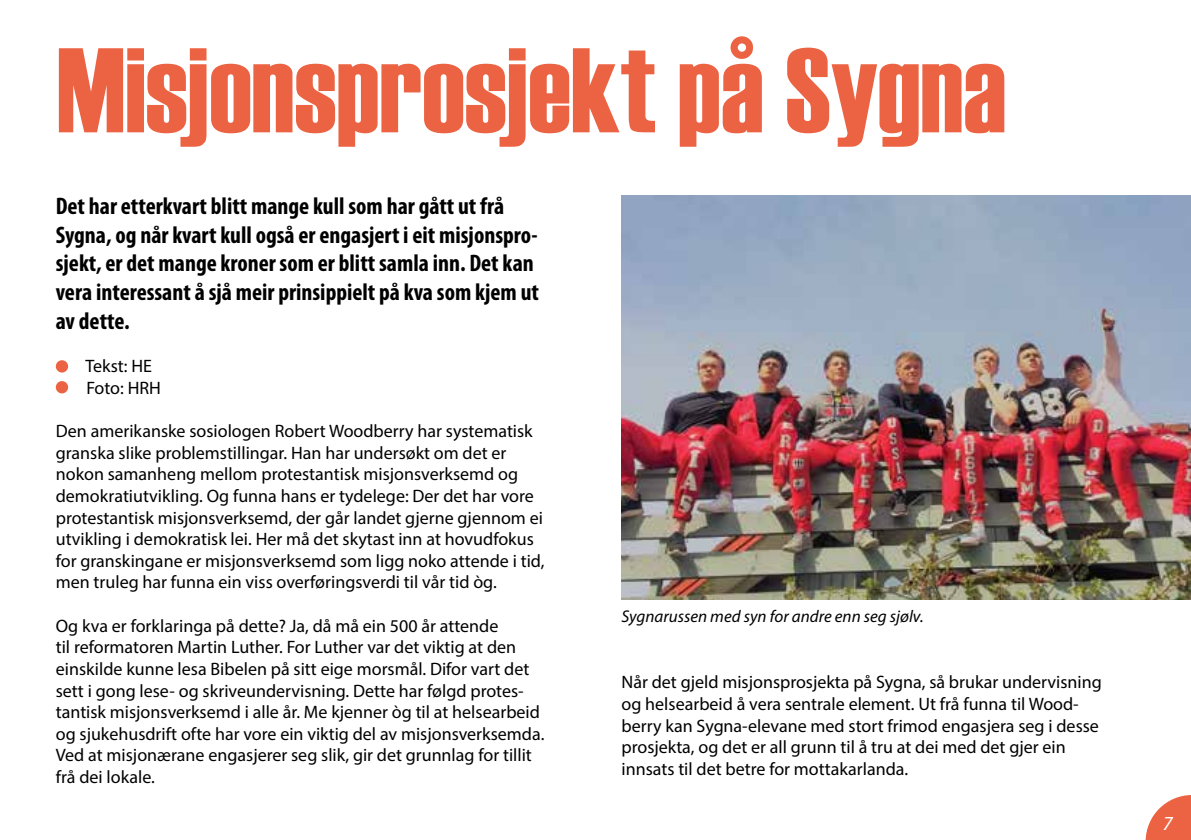
<style>
.page{position:relative;width:1191px;height:840px;background:#fff}
.page>*{position:absolute;margin:0;border:0;box-sizing:border-box;transform-origin:0 0}
.t1{font:120px "Haettenschweiler";color:#ec6343}
.t2{font:700 condensed 24px/28.8px "Myriad Pro";color:#000}
.t3{font:italic 20px "Myriad Pro";color:#fff}
.t4{font:18px/21.6px "Myriad Pro";color:#000}
.t5{font:italic 17px "Myriad Pro";color:#000}
</style>
<div class="page">
<svg style="left:1145px;top:795px;width:46px;height:44px"></svg>
<div style="left:56px;top:360px;width:12px;height:12px;background:#ec6343;border-radius:50%"></div>
<div style="left:56px;top:381px;width:12px;height:12px;background:#ec6343;border-radius:50%"></div>
<img style="left:621px;top:195px;width:570px;height:404px">
<h1 class="t1" style="left:57px;top:22px;width:951px">Misjonsprosjekt på Sygna</h1>
<h2 class="t2" style="left:56px;top:191px;width:485px">Det har etterkvart blitt mange kull som har gått ut frå Sygna, og når kvart kull også er engasjert i eit misjonspro&shy;sjekt, er det mange kroner som er blitt samla inn. Det kan vera interessant å sjå meir prinsippielt på kva som kjem ut av dette.</h2>
<p class="t4" style="left:86px;top:355px;width:77px">Tekst: HE<br>Foto: HRH</p>
<p class="t4" style="left:56px;top:420px;width:490px">Den amerikanske sosiologen Robert Woodberry har systematisk granska slike problemstillingar. Han har undersøkt om det er nokon samanheng mellom protestantisk misjonsverksemd og demokratiutvikling. Og funna hans er tydelege: Der det har vore protestantisk misjonsverksemd, der går landet gjerne gjennom ei utvikling i demokratisk lei. Her må det skytast inn at hovudfokus for granskingane er misjonsverksemd som ligg noko attende i tid, men truleg har funna ein viss overføringsverdi til vår tid òg.</p>
<p class="t4" style="left:56px;top:614px;width:490px">Og kva er forklaringa på dette? Ja, då må ein 500 år attende<br>til reformatoren Martin Luther. For Luther var det viktig at den einskilde kunne lesa Bibelen på sitt eige morsmål. Difor vart det sett i gong lese- og skriveundervisning. Dette har følgd protes&shy;tantisk misjonsverksemd i alle år. Me kjenner òg til at helsearbeid og sjukehusdrift ofte har vore ein viktig del av misjonsverksemda.<br>Ved at misjonærane engasjerer seg slik, gir det grunnlag for tillit frå dei lokale.</p>
<p class="t5" style="left:621px;top:605px;width:303px">Sygnarussen med syn for andre enn seg sjølv.</p>
<p class="t4" style="left:621px;top:670px;width:482px">Når det gjeld misjonsprosjekta på Sygna, så brukar undervisning og helsearbeid å vera sentrale element. Ut frå funna til Wood&shy;berry kan Sygna-elevane med stort frimod engasjera seg i desse prosjekta, og det er all grunn til å tru at dei med det gjer ein innsats til det betre for mottakarlanda.</p>
<p class="t3" style="left:1162px;top:810px;width:11px">7</p>
</div>
